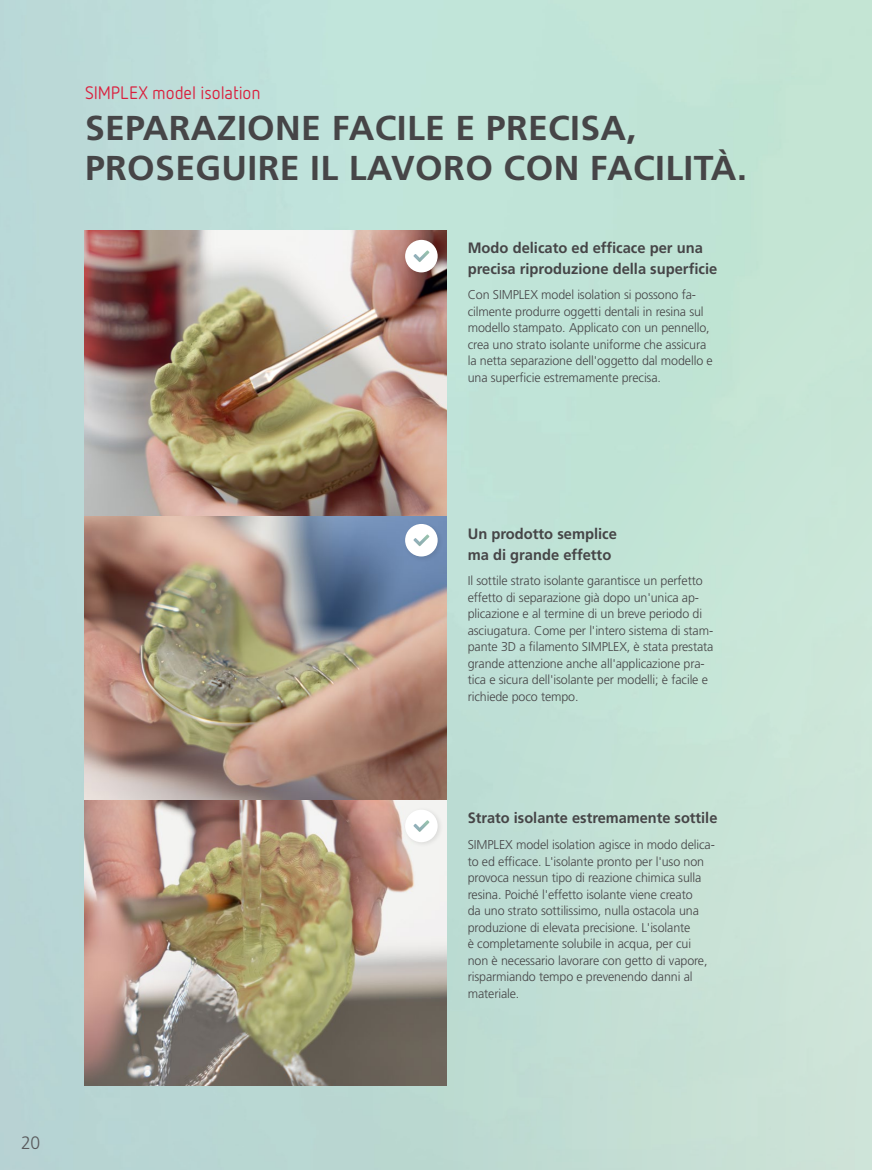
<style>
.page{position:relative;width:872px;height:1170px;background:#fff}
.page>*{position:absolute;margin:0;border:0;box-sizing:border-box;transform-origin:0 0}
.t1{font:700 34.5px/40.5px "Frutiger LT Std";letter-spacing:.01em;color:#464547}
.t2{font:18px "Netto Pro";letter-spacing:-.005em;color:#da1f3d}
.t3{font:300 18px "Frutiger LT Std";color:#58595b}
.t4{font:700 15px/21px "Frutiger LT Std";color:#464547}
.t5{font:300 12.75px/16.5px "Frutiger LT Std";letter-spacing:-.01em;color:#464547}
</style>
<div class="page">
<div style="left:0;top:0;width:872px;height:1169px;background:linear-gradient(to right,#b8d8d7,#c8e7d6)"></div>
<img style="left:85px;top:230px;width:361px;height:855px">
<div style="left:402px;top:806px;width:41px;height:42px;background:#000;opacity:.1"></div>
<div style="left:405px;top:809px;width:32px;height:33px;background:#fff;border-radius:50%"></div>
<img style="left:413px;top:820px;width:16px;height:11px">
<div style="left:402px;top:520px;width:41px;height:42px;background:#000;opacity:.1"></div>
<div style="left:405px;top:524px;width:32px;height:32px;background:#fff;border-radius:50%"></div>
<img style="left:413px;top:534px;width:16px;height:12px">
<div style="left:402px;top:237px;width:41px;height:41px;background:#000;opacity:.1"></div>
<div style="left:405px;top:240px;width:32px;height:32px;background:#fff;border-radius:50%"></div>
<img style="left:413px;top:250px;width:16px;height:12px">
<h2 class="t2" style="left:85px;top:81px;width:177px">SIMPLEX model isolation</h2>
<h1 class="t1" style="left:85px;top:107px;width:663px">SEPARAZIONE FACILE E PRECISA,<br>PROSEGUIRE IL LAVORO CON FACILITÀ.</h1>
<p class="t4" style="left:468px;top:237px;width:251px">Modo delicato ed efficace per una precisa riproduzione della superficie</p>
<p class="t5" style="left:468px;top:286px;width:246px">Con SIMPLEX model isolation si possono fa&shy;cilmente produrre oggetti dentali in resina sul modello stampato. Applicato con un pennello, crea uno strato isolante uniforme che assicura la netta separazione dell'oggetto dal modello e una superficie estremamente precisa.</p>
<h2 class="t3" style="left:21px;top:1132px;width:21px">20</h2>
<p class="t4" style="left:468px;top:523px;width:151px">Un prodotto semplice ma di grande effetto</p>
<p class="t5" style="left:468px;top:572px;width:247px">Il sottile strato isolante garantisce un perfetto effetto di separazione già dopo un'unica ap&shy;plicazione e al termine di un breve periodo di asciugatura. Come per l'intero sistema di stam&shy;pante 3D a filamento SIMPLEX, è stata prestata grande attenzione anche all'applicazione pra&shy;tica e sicura dell'isolante per modelli; è facile e richiede poco tempo.</p>
<p class="t4" style="left:468px;top:807px;width:251px">Strato isolante estremamente sottile</p>
<p class="t5" style="left:468px;top:836px;width:249px">SIMPLEX model isolation agisce in modo delica&shy;to ed efficace. L'isolante pronto per l'uso non provoca nessun tipo di reazione chimica sulla resina. Poiché l'effetto isolante viene creato<br>da uno strato sottilissimo, nulla ostacola una produzione di elevata precisione. L'isolante<br>è completamente solubile in acqua, per cui<br>non è necessario lavorare con getto di vapore, risparmiando tempo e prevenendo danni al materiale.</p>
</div>
